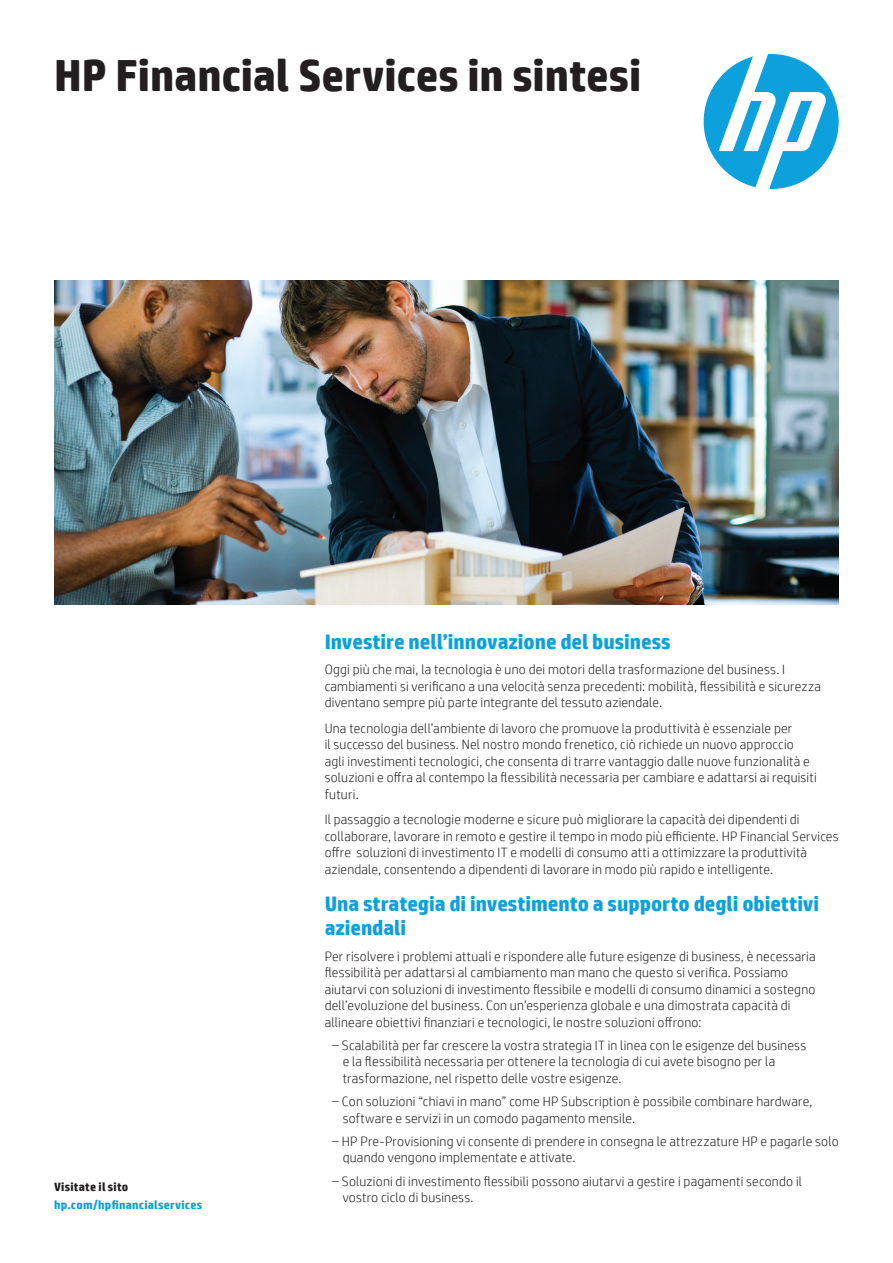
<style>
.page{position:relative;width:893px;height:1263px;background:#fff}
.page>*{position:absolute;margin:0;border:0;box-sizing:border-box;transform-origin:0 0}
.t1{font:700 45px "HP Simplified";color:#231f20}
.t2{font:700 21px/24px "HP Simplified";letter-spacing:-.005em;color:#0ca0dd}
.t3{font:300 13.5px/16.5px "HP Simplified";letter-spacing:.015em;color:#231f20}
.t4{font:700 12px "HP Simplified";letter-spacing:.02em;color:#0ca0dd}
.t5{font:700 12px "HP Simplified";letter-spacing:.02em;color:#231f20}
</style>
<div class="page">
<svg style="left:704px;top:54px;width:135px;height:135px"></svg>
<img style="left:54px;top:280px;width:785px;height:324px">
<h1 class="t1" style="left:54px;top:48px;width:589px">HP Financial Services in sintesi</h1>
<p class="t5" style="left:54px;top:1180px;width:76px">Visitate il sito</p>
<p class="t4" style="left:54px;top:1198px;width:150px">hp.com/hpfinancialservices</p>
<h2 class="t2" style="left:325px;top:629px;width:347px">Investire nell’innovazione del business</h2>
<p class="t3" style="left:325px;top:661px;width:498px">Oggi più che mai, la tecnologia è uno dei motori della trasformazione del business. I cambiamenti si verificano a una velocità senza precedenti: mobilità, flessibilità e sicurezza diventano sempre più parte integrante del tessuto aziendale.</p>
<p class="t3" style="left:325px;top:719px;width:493px">Una tecnologia dell’ambiente di lavoro che promuove la produttività è essenziale per<br>il successo del business. Nel nostro mondo frenetico, ciò richiede un nuovo approccio agli investimenti tecnologici, che consenta di trarre vantaggio dalle nuove funzionalità e soluzioni e offra al contempo la flessibilità necessaria per cambiare e adattarsi ai requisiti futuri.</p>
<p class="t3" style="left:325px;top:811px;width:515px">Il passaggio a tecnologie moderne e sicure può migliorare la capacità dei dipendenti di collaborare, lavorare in remoto e gestire il tempo in modo più efficiente. HP Financial Services offre soluzioni di investimento IT e modelli di consumo atti a ottimizzare la produttività aziendale, consentendo a dipendenti di lavorare in modo più rapido e intelligente.</p>
<h2 class="t2" style="left:325px;top:891px;width:496px">Una strategia di investimento a supporto degli obiettivi aziendali</h2>
<p class="t3" style="left:325px;top:947px;width:492px">Per risolvere i problemi attuali e rispondere alle future esigenze di business, è necessaria flessibilità per adattarsi al cambiamento man mano che questo si verifica. Possiamo aiutarvi con soluzioni di investimento flessibile e modelli di consumo dinamici a sostegno dell’evoluzione del business. Con un’esperienza globale e una dimostrata capacità di allineare obiettivi finanziari e tecnologici, le nostre soluzioni offrono:</p>
<p class="t3" style="left:343px;top:1037px;width:465px;text-indent:-11px">– Scalabilità per far crescere la vostra strategia IT in linea con le esigenze del business e la flessibilità necessaria per ottenere la tecnologia di cui avete bisogno per la trasformazione, nel rispetto delle vostre esigenze.</p>
<p class="t3" style="left:343px;top:1093px;width:471px;text-indent:-11px">– Con soluzioni “chiavi in mano” come HP Subscription è possibile combinare hardware, software e servizi in un comodo pagamento mensile.</p>
<p class="t3" style="left:343px;top:1133px;width:497px;text-indent:-11px">– HP Pre-Provisioning vi consente di prendere in consegna le attrezzature HP e pagarle solo quando vengono implementate e attivate.</p>
<p class="t3" style="left:343px;top:1172px;width:461px;text-indent:-11px">– Soluzioni di investimento flessibili possono aiutarvi a gestire i pagamenti secondo il vostro ciclo di business.</p>
</div>
